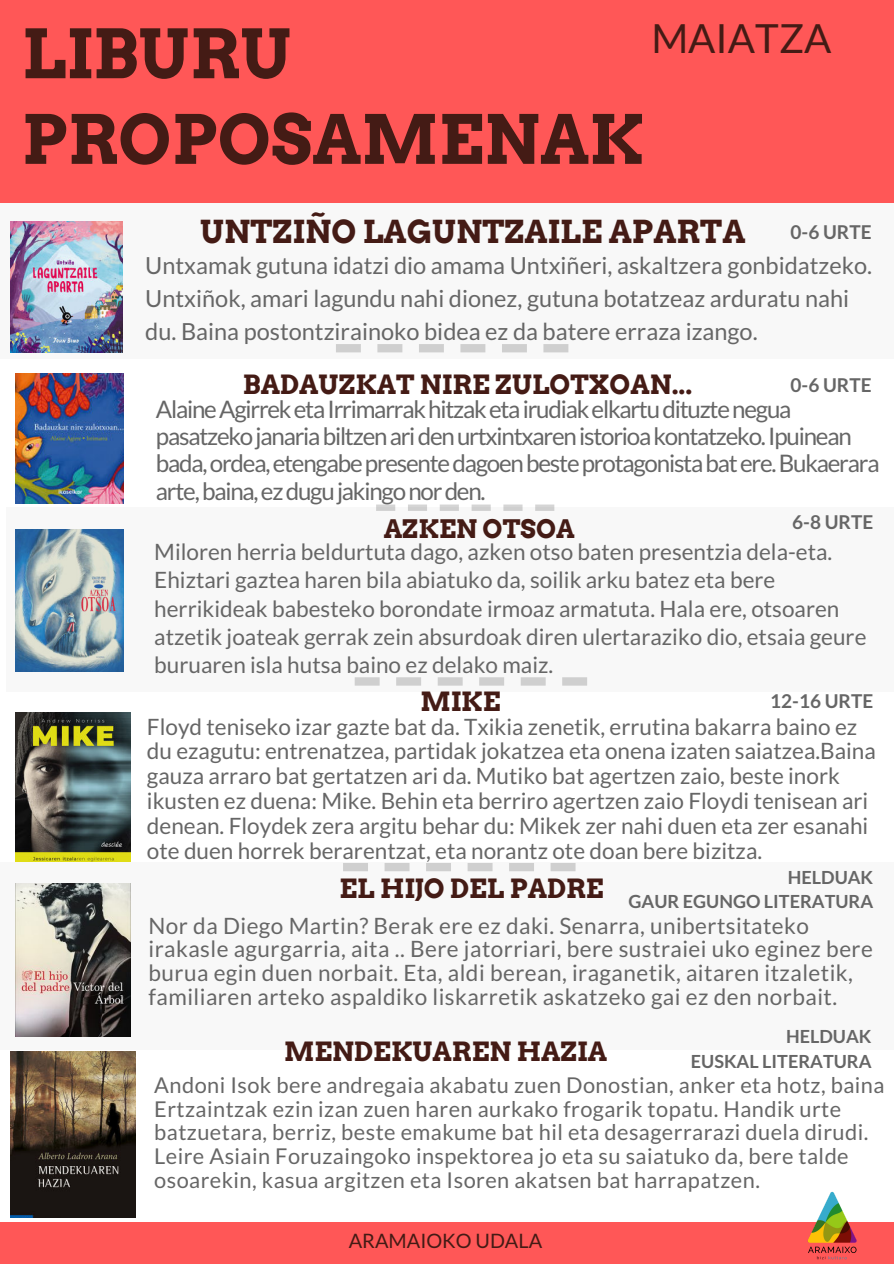
<style>
.page{position:relative;width:894px;height:1264px;background:#fff}
.page>*{position:absolute;margin:0;border:0;box-sizing:border-box;transform-origin:0 0}
.t1{font:300 69.6px "Open Sans";color:#222}
.t2{font:700 67.35px/85.5px "Arvo";color:#441b15}
.t3{font:40.2px "Lato";color:#441b15}
.t4{font:700 31.65px "Arvo";color:#441b15}
.t5{font:700 26.55px "Arvo";color:#441b15}
.t6{font:700 25.5px "Arvo";color:#441b15}
.t7{font:24.15px/27px "Lato";letter-spacing:-.05em;color:#666}
.t8{font:23.55px/32.7px "Lato";color:#666}
.t9{font:22.5px/24.8px "Lato";color:#666}
.t10{font:22.5px/23.7px "Lato";letter-spacing:.02em;color:#666}
.t11{font:21.75px/23.7px "Lato";letter-spacing:.02em;color:#666}
.t12{font:19.8px "Lato";color:#441b15}
.t13{font:700 19.05px "Lato";color:#666}
.t14{font:700 18px "Lato";color:#666}
</style>
<div class="page">
<div style="left:0;top:128px;width:893px;height:231px;background:#f8f8f8"></div>
<div style="left:7px;top:507px;width:886px;height:184px;background:#f8f8f8"></div>
<img style="left:16px;top:529px;width:108px;height:142px">
<img style="left:16px;top:373px;width:108px;height:131px">
<img style="left:10px;top:221px;width:112px;height:132px">
<div style="left:0;top:0;width:893px;height:203px;background:#ff5757"></div>
<div style="left:0;top:1221px;width:893px;height:42px;background:#ff5757"></div>
<svg style="left:336px;top:344px;width:232px;height:8px"></svg>
<svg style="left:376px;top:504px;width:178px;height:7px"></svg>
<img style="left:16px;top:712px;width:114px;height:150px">
<svg style="left:354px;top:677px;width:233px;height:8px"></svg>
<img style="left:10px;top:1051px;width:125px;height:165px">
<div style="left:0;top:862px;width:893px;height:187px;background:#f8f8f8"></div>
<svg style="left:343px;top:863px;width:232px;height:8px"></svg>
<img style="left:761px;top:1191px;width:132px;height:69px">
<img style="left:16px;top:883px;width:114px;height:153px">
<p class="t2" style="left:22px;top:11px;width:623px">LIBURU<br>PROPOSAMENAK</p>
<p class="t3" style="left:651px;top:13px;width:181px">MAIATZA</p>
<p class="t1" style="left:105px;top:65px;width:686px">Pop's Diner Discounts</p>
<p class="t4" style="left:200px;top:212px;width:546px">UNTZIÑO LAGUNTZAILE APARTA</p>
<p class="t13" style="left:790px;top:221px;width:82px">0-6 URTE</p>
<p class="t8" style="left:145px;top:249px;width:728px">Untxamak gutuna idatzi dio amama Untxiñeri, askaltzera gonbidatzeko.<br>Untxiñok, amari lagundu nahi dionez, gutuna botatzeaz arduratu nahi du. Baina postontzirainoko bidea ez da batere erraza izango.</p>
<p class="t5" style="left:243px;top:368px;width:450px">BADAUZKAT NIRE ZULOTXOAN...</p>
<p class="t7" style="left:156px;top:395px;width:725px">AlaineAgirreketaIrrimarrakhitzaketairudiakelkartudituztenegua pasatzekojanariabiltzenaridenurtxintxarenistorioakontatzeko.Ipuinean bada,ordea,etengabepresentedagoenbesteprotagonistabatere.Bukaerara arte,baina,ezdugujakingonorden.</p>
<p class="t13" style="left:790px;top:373px;width:82px">0-6 URTE</p>
<p class="t6" style="left:383px;top:514px;width:192px">AZKEN OTSOA</p>
<p class="t13" style="left:792px;top:510px;width:82px">6-8 URTE</p>
<p class="t9" style="left:154px;top:537px;width:713px;line-height:28.2px">Miloren herria beldurtuta dago, azken otso baten presentzia dela-eta.<br>Ehiztari gaztea haren bila abiatuko da, soilik arku batez eta bere herrikideak babesteko borondate irmoaz armatuta. Hala ere, otsoaren atzetik joateak gerrak zein absurdoak diren ulertaraziko dio, etsaia geure buruaren isla hutsa baino ez delako maiz.</p>
<p class="t5" style="left:420px;top:685px;width:82px">MIKE</p>
<p class="t13" style="left:769px;top:689px;width:105px">12-16 URTE</p>
<p class="t9" style="left:147px;top:713px;width:730px">Floyd teniseko izar gazte bat da. Txikia zenetik, errutina bakarra baino ez du ezagutu: entrenatzea, partidak jokatzea eta onena izaten saiatzea.Baina gauza arraro bat gertatzen ari da. Mutiko bat agertzen zaio, beste inork ikusten ez duena: Mike. Behin eta berriro agertzen zaio Floydi tenisean ari denean. Floydek zera argitu behar du: Mikek zer nahi duen eta zer esanahi ote duen horrek berarentzat, eta norantz ote doan bere bizitza.</p>
<p class="t5" style="left:339px;top:873px;width:266px">EL HIJO DEL PADRE</p>
<p class="t14" style="left:787px;top:865px;width:87px">HELDUAK</p>
<p class="t14" style="left:628px;top:890px;width:246px">GAUR EGUNGO LITERATURA</p>
<p class="t10" style="left:148px;top:913px;width:725px">Nor da Diego Martin? Berak ere ez daki. Senarra, unibertsitateko irakasle agurgarria, aita .. Bere jatorriari, bere sustraiei uko eginez bere burua egin duen norbait. Eta, aldi berean, iraganetik, aitaren itzaletik, familiaren arteko aspaldiko liskarretik askatzeko gai ez den norbait.</p>
<p class="t5" style="left:284px;top:1035px;width:324px">MENDEKUAREN HAZIA</p>
<p class="t14" style="left:785px;top:1025px;width:87px">HELDUAK</p>
<p class="t14" style="left:690px;top:1050px;width:182px">EUSKAL LITERATURA</p>
<p class="t11" style="left:154px;top:1072px;width:731px">Andoni Isok bere andregaia akabatu zuen Donostian, anker eta hotz, baina Ertzaintzak ezin izan zuen haren aurkako frogarik topatu. Handik urte batzuetara, berriz, beste emakume bat hil eta desagerrarazi duela dirudi.<br>Leire Asiain Foruzaingoko inspektorea jo eta su saiatuko da, bere talde osoarekin, kasua argitzen eta Isoren akatsen bat harrapatzen.</p>
<p class="t12" style="left:349px;top:1228px;width:195px">ARAMAIOKO UDALA</p>
</div>
